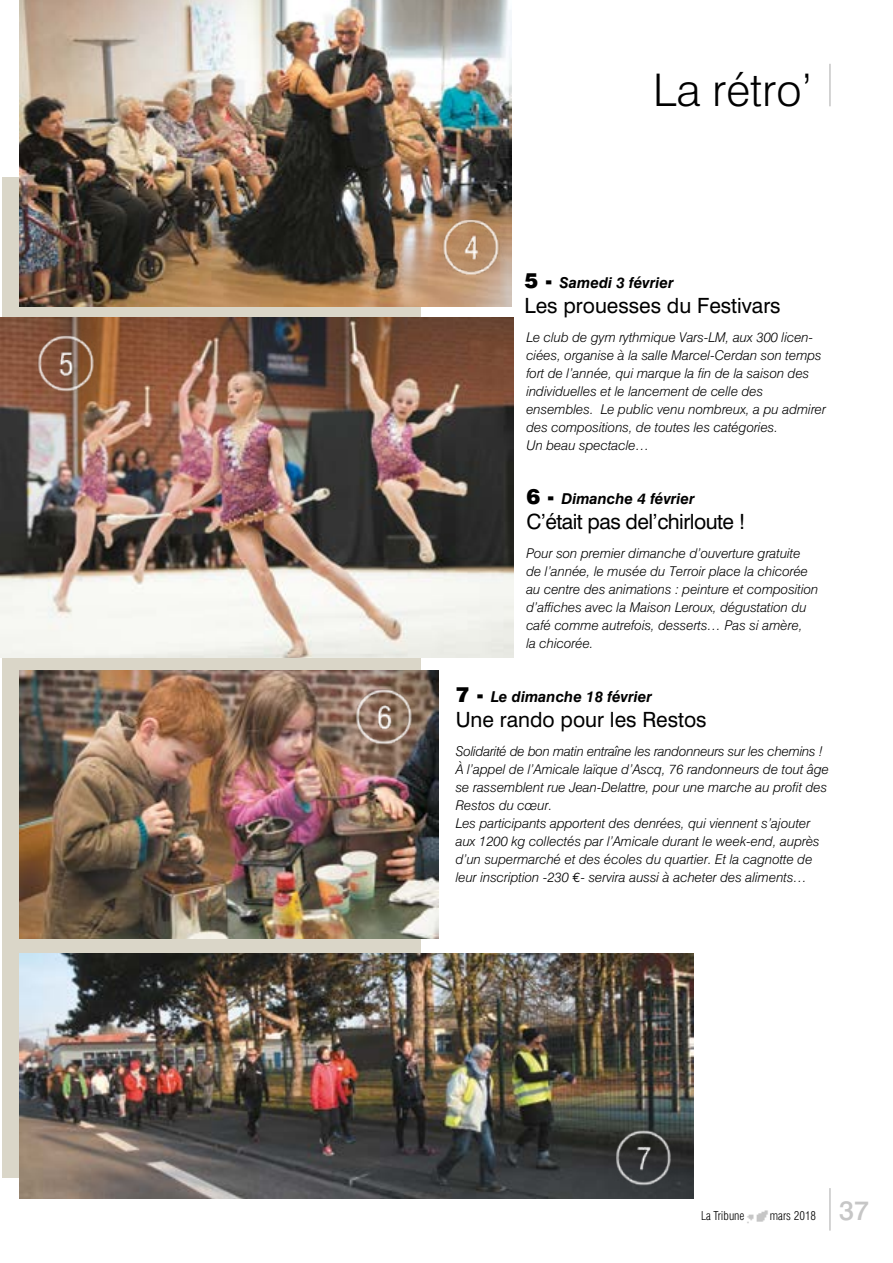
<style>
.page{position:relative;width:893px;height:1263px;background:#fff}
.page>*{position:absolute;margin:0;border:0;box-sizing:border-box;transform-origin:0 0}
.t1{font:300 45px "Swiss 721 BT";color:#000}
.t2{font:500 27px "Swiss 721 BT";color:#c6c6c6}
.t3{font:21px "Swiss 721 BT";color:#000}
.t4{font:21px "Swiss 721 BT";letter-spacing:-.025em;color:#000}
.t5{font:italic 700 15px "Swiss 721 BT";color:#000}
.t6{font:italic 300 13.5px/18px "Swiss 721 BT";color:#000}
.t7{font:300 condensed 12px "Swiss 721 BT";color:#000}
.s1{font-weight:900;font-style:normal;font-size:21px}
.s2{font-family:"Euro Mono";font-weight:400;font-style:normal}
</style>
<div class="page">
<div style="left:2px;top:177px;width:419px;height:1001px;background:#dad6c8"></div>
<img style="left:20px;top:670px;width:419px;height:269px">
<img style="left:0;top:318px;width:514px;height:339px">
<img style="left:20px;top:0;width:492px;height:306px">
<hr style="left:829px;top:64px;width:2px;height:42px;background:#c6c6c6">
<img style="left:27px;top:329px;width:74px;height:65px">
<img style="left:20px;top:954px;width:673px;height:245px">
<img style="left:436px;top:213px;width:70px;height:73px">
<img style="left:345px;top:682px;width:74px;height:65px">
<hr style="left:829px;top:1188px;width:2px;height:42px;background:#c6c6c6">
<img style="left:747px;top:1210px;width:21px;height:14px">
<img style="left:604px;top:1123px;width:74px;height:65px">
<h1 class="t1" style="left:653px;top:63px;width:161px">La rétro’</h1>
<p class="t5" style="left:524px;top:274px;width:151px"><span class="s1">5 -</span> Samedi 3 février</p>
<h3 class="t3" style="left:524px;top:293px;width:258px">Les prouesses du Festivars</h3>
<p class="t6" style="left:526px;top:328px;width:301px">Le club de gym rythmique Vars-LM, aux 300 licen&shy;ciées, organise à la salle Marcel-Cerdan son temps fort de l’année, qui marque la fin de la saison des individuelles et le lancement de celle des ensembles. Le public venu nombreux, a pu admirer des compositions, de toutes les catégories.<br>Un beau spectacle…</p>
<p class="t5" style="left:526px;top:490px;width:170px"><span class="s1">6 -</span> Dimanche 4 février</p>
<h3 class="t4" style="left:526px;top:509px;width:221px">C’était pas del’chirloute !</h3>
<p class="t6" style="left:526px;top:544px;width:294px">Pour son premier dimanche d’ouverture gratuite de l’année, le musée du Terroir place la chicorée au centre des animations : peinture et composition d’affiches avec la Maison Leroux, dégustation du café comme autrefois, desserts… Pas si amère,<br>la chicorée.</p>
<p class="t5" style="left:456px;top:688px;width:198px"><span class="s1">7 -</span> Le dimanche 18 février</p>
<h3 class="t3" style="left:456px;top:707px;width:252px">Une rando pour les Restos</h3>
<p class="t6" style="left:456px;top:742px;width:375px">Solidarité de bon matin entraîne les randonneurs sur les chemins !<br>À l’appel de l’Amicale laïque d’Ascq, 76 randonneurs de tout âge se rassemblent rue Jean-Delattre, pour une marche au profit des Restos du cœur.<br>Les participants apportent des denrées, qui viennent s’ajouter aux 1200 kg collectés par l’Amicale durant le week-end, auprès d’un supermarché et des écoles du quartier. Et la cagnotte de leur inscription -230 <span class="s2">€</span>- servira aussi à acheter des aliments…</p>
<p class="t7" style="left:701px;top:1208px;width:45px">La Tribune</p>
<p class="t7" style="left:770px;top:1208px;width:48px">mars 2018</p>
<h2 class="t2" style="left:839px;top:1194px;width:32px">37</h2>
</div>
